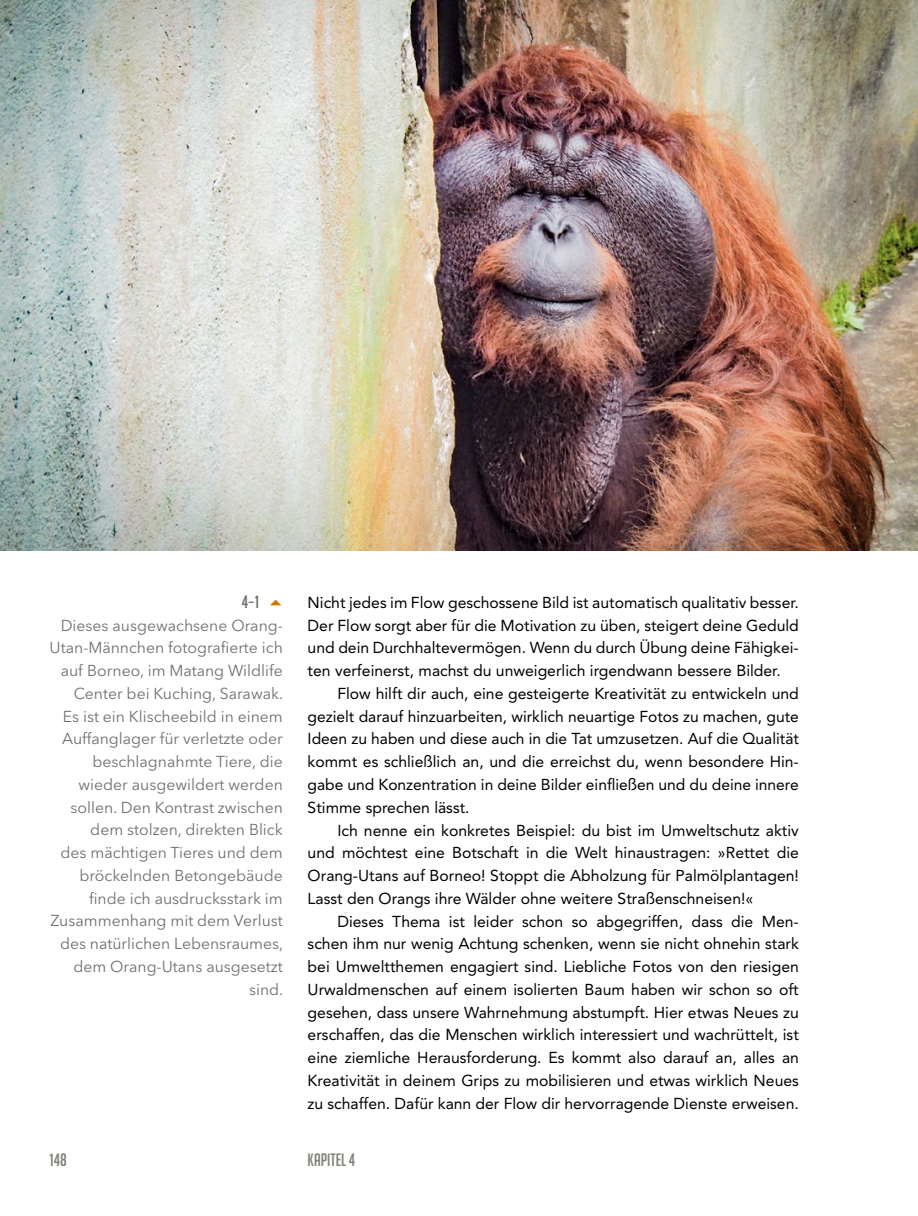
<style>
.page{position:relative;width:918px;height:1216px;background:#fff}
.page>*{position:absolute;margin:0;border:0;box-sizing:border-box;transform-origin:0 0}
.t1{font:17.5px "Big Noodle Titling";color:#7e8279}
.t2{font:17.5px "Big Noodle Titling";color:#706f6f}
.t3{font:15.75px/22.8px "Avenir LT Pro";color:#000;text-align:justify}
.t4{font:15.75px/22.8px "Avenir Next LT Pro";color:#706f6f;text-align:right}
</style>
<div class="page">
<img style="left:0;top:0;width:918px;height:551px">
<p class="t2" style="left:242px;top:592px;width:19px">4–1</p>
<p class="t4" style="left:50px;top:613px;width:235px">Dieses ausgewachsene Orang-<br>Utan-Männchen fotografierte ich auf Borneo, im Matang Wildlife<br>Center bei Kuching, Sarawak.<br>Es ist ein Klischeebild in einem<br>Auffanglager für verletzte oder beschlagnahmte Tiere, die wieder ausgewildert werden sollen. Den Kontrast zwischen dem stolzen, direkten Blick<br>des mächtigen Tieres und dem bröckelnden Betongebäude finde ich ausdrucksstark im<br>Zusammenhang mit dem Verlust des natürlichen Lebensraumes, dem Orang-Utans ausgesetzt sind.</p>
<p class="t3" style="left:308px;top:591px;width:493px">Nicht jedes im Flow geschossene Bild ist automatisch qualitativ besser.<br>Der Flow sorgt aber für die Motivation zu üben, steigert deine Geduld und dein Durchhaltevermögen. Wenn du durch Übung deine Fähigkei&shy;ten verfeinerst, machst du unweigerlich irgendwann bessere Bilder.</p>
<p class="t3" style="left:308px;top:682px;width:493px;text-indent:30px">Flow hilft dir auch, eine gesteigerte Kreativität zu entwickeln und gezielt darauf hinzuarbeiten, wirklich neuartige Fotos zu machen, gute Ideen zu haben und diese auch in die Tat umzusetzen. Auf die Qualität kommt es schließlich an, und die erreichst du, wenn besondere Hin&shy;gabe und Konzentration in deine Bilder einfließen und du deine innere Stimme sprechen lässt.</p>
<p class="t3" style="left:308px;top:818px;width:493px;text-indent:30px">Ich nenne ein konkretes Beispiel: du bist im Umweltschutz aktiv und möchtest eine Botschaft in die Welt hinaustragen: »Rettet die Orang-Utans auf Borneo! Stoppt die Abholzung für Palmölplantagen!<br>Lasst den Orangs ihre Wälder ohne weitere Straßenschneisen!«</p>
<p class="t3" style="left:308px;top:909px;width:493px;text-indent:30px">Dieses Thema ist leider schon so abgegriffen, dass die Men&shy;schen ihm nur wenig Achtung schenken, wenn sie nicht ohnehin stark bei Umweltthemen engagiert sind. Liebliche Fotos von den riesigen Urwaldmenschen auf einem isolierten Baum haben wir schon so oft gesehen, dass unsere Wahrnehmung abstumpft. Hier etwas Neues zu erschaffen, das die Menschen wirklich interessiert und wachrüttelt, ist eine ziemliche Herausforderung. Es kommt also darauf an, alles an Kreativität in deinem Grips zu mobilisieren und etwas wirklich Neues zu schaffen. Dafür kann der Flow dir hervorragende Dienste erweisen.</p>
<p class="t1" style="left:50px;top:1149px;width:19px">148</p>
<p class="t1" style="left:308px;top:1149px;width:49px">Kapitel 4</p>
</div>
